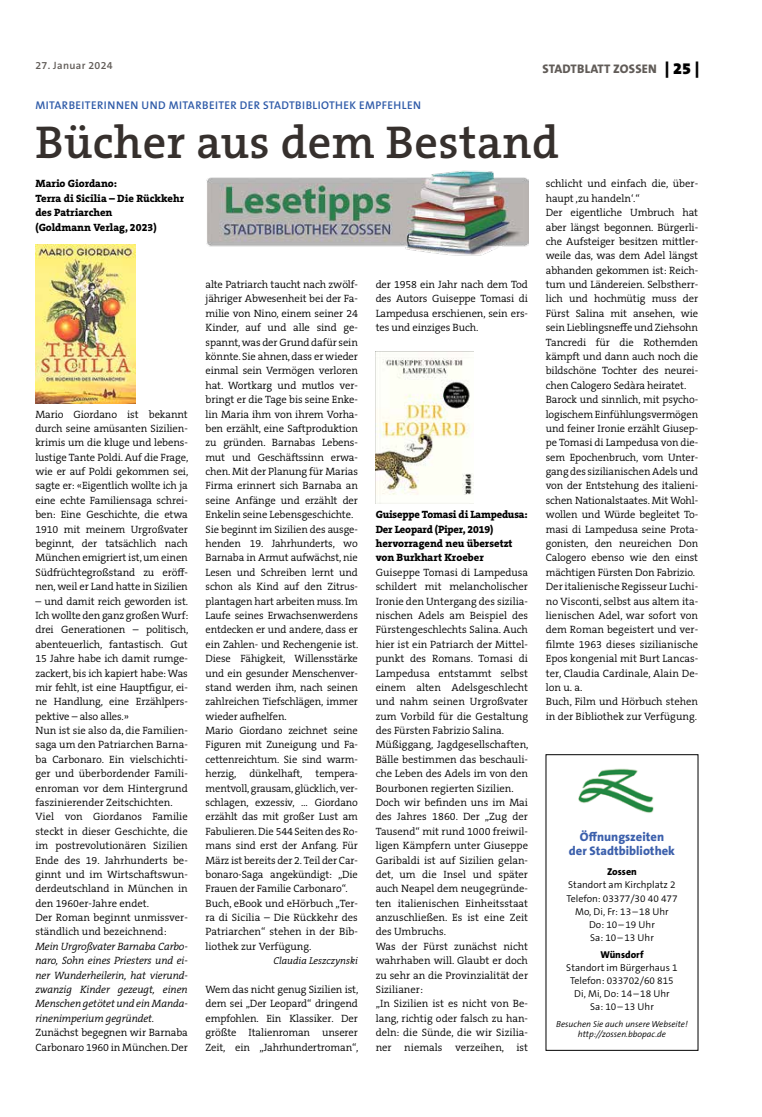
<style>
.page{position:relative;width:762px;height:1117px;background:#fff}
.page>*{position:absolute;margin:0;border:0;box-sizing:border-box;transform-origin:0 0}
.t1{font:600 46.25px "The Serif B W6";letter-spacing:.01em;color:#36302d}
.t2{font:800 12.5px/14.4px "The Sans B W8";color:#3c60ac;text-align:center}
.t3{font:800 12.5px "The Sans B W8";letter-spacing:.015em;color:#615c58}
.t4{font:600 11.25px "The Sans B W6";letter-spacing:.035em;color:#2e5aa8}
.t5{font:300 10.62px/14.4px "The Serif B W4";letter-spacing:-.01em;color:#000}
.t6{font:800 10.62px/14.4px "The Serif B W8";color:#000}
.t7{font:italic 300 10.62px/14.4px "The Serif B W4";letter-spacing:-.01em;color:#000;text-align:justify}
.t8{font:600 10.62px "The Sans B W6";letter-spacing:.03em;color:#615c58}
.t9{font:300 10px/13.1px "The Sans B W4";color:#000;text-align:center}
.t10{font:italic 300 10px "The Serif B W4";color:#000}
.t11{font:800 10px "The Sans B W8";color:#000}
.t12{font:italic 300 8.75px/10px "The Sans B W4";color:#000;text-align:center}
.s1{font-family:"The Sans B W9";font-weight:900;font-size:16.25px;color:#000}
</style>
<div class="page">
<img style="left:579px;top:768px;width:75px;height:45px">
<img style="left:206px;top:170px;width:322px;height:86px">
<img style="left:35px;top:244px;width:100px;height:159px">
<img style="left:376px;top:351px;width:98px;height:152px">
<p class="t8" style="left:35px;top:59px;width:79px">27. JANUAR 2024</p>
<p class="t3" style="left:542px;top:61px;width:158px">Stadtblatt Zoss en <span class="s1">| 25 |</span></p>
<p class="t4" style="left:36px;top:98px;width:76px">MITARBEITERINNEN</p>
<p class="t4" style="left:141px;top:98px;width:268px">UN D MITARBEITER DER STADTBI BLIOTHEK EMPFEHLEN</p>
<h1 class="t1" style="left:35px;top:112px;width:525px">Bücher aus dem Bestand</h1>
<p class="t6" style="left:35px;top:176px;width:150px">Mario Giordano:<br>Terra di Sicilia – Die Rückkehr des Patriarchen<br>(Goldmann Verlag, 2023)</p>
<p class="t5" style="left:546px;top:177px;width:154px">schlicht und einfach die, über&shy;haupt ‚zu handeln‘.“<br>Der eigentliche Umbruch hat aber längst begonnen. Bürgerli&shy;che Aufsteiger besitzen mittler&shy;weile das, was dem Adel längst abhanden gekommen ist: Reich&shy;tum und Ländereien. Selbstherr&shy;lich und hochmütig muss der<br>Fürst Salina mit ansehen, wie sein Lieblingsneffe und Ziehsohn<br>Tancredi für die Rothemden kämpft und dann auch noch die bildschöne Tochter des neurei&shy;chen Calogero Sedàra heiratet.<br>Barock und sinnlich, mit psycho&shy;logischem Einfühlungsvermögen und feiner Ironie erzählt Giusep&shy;pe Tomasi di Lampedusa von die&shy;sem Epochenbruch, vom Unter&shy;gang des sizilianischen Adels und von der Entstehung des italieni&shy;schen Nationalstaates. Mit Wohl&shy;wollen und Würde begleitet To&shy;masi di Lampedusa seine Prota&shy;gonisten, den neureichen Don<br>Calogero ebenso wie den einst mächtigen Fürsten Don Fabrizio.<br>Der italienische Regisseur Luchi&shy;no Visconti, selbst aus altem ita&shy;lienischen Adel, war sofort von dem Roman begeistert und ver&shy;filmte 1963 dieses sizilianische<br>Epos kongenial mit Burt Lancas&shy;ter, Claudia Cardinale, Alain De&shy;lon u. a.<br>Buch, Film und Hörbuch stehen in der Bibliothek zur Verfügung.</p>
<p class="t5" style="left:206px;top:277px;width:154px">alte Patriarch taucht nach zwölf&shy;jähriger Abwesenheit bei der Fa&shy;milie von Nino, einem seiner 24<br>Kinder, auf und alle sind ge&shy;spannt, was der Grund dafür sein könnte. Sie ahnen, dass er wieder einmal sein Vermögen verloren hat. Wortkarg und mutlos ver&shy;bringt er die Tage bis seine Enke&shy;lin Maria ihm von ihrem Vorha&shy;ben erzählt, eine Saftproduktion zu gründen. Barnabas Lebens&shy;mut und Geschäftssinn erwa&shy;chen. Mit der Planung für Marias<br>Firma erinnert sich Barnaba an seine Anfänge und erzählt der<br>Enkelin seine Lebensgeschichte.<br>Sie beginnt im Sizilien des ausge&shy;henden 19. Jahrhunderts, wo<br>Barnaba in Armut aufwächst, nie<br>Lesen und Schreiben lernt und schon als Kind auf den Zitrus&shy;plantagen hart arbeiten muss. Im<br>Laufe seines Erwachsenwerdens entdecken er und andere, dass er ein Zahlen- und Rechengenie ist.<br>Diese Fähigkeit, Willensstärke und ein gesunder Menschenver&shy;stand werden ihm, nach seinen zahlreichen Tiefschlägen, immer wieder aufhelfen.<br>Mario Giordano zeichnet seine<br>Figuren mit Zuneigung und Fa&shy;cettenreichtum. Sie sind warm&shy;herzig, dünkelhaft, tempera&shy;mentvoll, grausam, glücklich, ver&shy;schlagen, exzessiv, … Giordano erzählt das mit großer Lust am<br>Fabulieren. Die 544 Seiten des Ro&shy;mans sind erst der Anfang. Für<br>März ist bereits der 2. Teil der Car&shy;bonaro-Saga angekündigt: „Die<br>Frauen der Familie Carbonaro“.<br>Buch, eBook und eHörbuch „Ter&shy;ra di Sicilia – Die Rückkehr des<br>Patriarchen“ stehen in der Bib&shy;liothek zur Verfügung.</p>
<p class="t10" style="left:273px;top:954px;width:86px">Claudia Leszczynski</p>
<p class="t5" style="left:206px;top:982px;width:154px;text-align:justify">Wem das nicht genug Sizilien ist, dem sei „Der Leopard“ dringend empfohlen. Ein Klassiker. Der größte Italienroman unserer Zeit, ein „Jahrhundertroman“,</p>
<p class="t5" style="left:376px;top:277px;width:154px;text-align:justify">der 1958 ein Jahr nach dem Tod des Autors Guiseppe Tomasi di Lampedusa erschienen, sein ers&shy;tes und einziges Buch.</p>
<p class="t5" style="left:35px;top:407px;width:154px;text-align:justify">Mario Giordano ist bekannt durch seine amüsanten Sizilien&shy;krimis um die kluge und lebens&shy;lustige Tante Poldi. Auf die Frage, wie er auf Poldi gekommen sei, sagte er: «Eigentlich wollte ich ja eine echte Familiensaga schrei&shy;ben: Eine Geschichte, die etwa 1910 mit meinem Urgroßvater beginnt, der tatsächlich nach München emigriert ist, um einen Südfrüchtegroßstand zu eröff&shy;nen, weil er Land hatte in Sizilien</p>
<p class="t5" style="left:35px;top:593px;width:154px">– und damit reich geworden ist.<br>Ich wollte den ganz großen Wurf: drei Generationen – politisch, abenteuerlich, fantastisch. Gut<br>15 Jahre habe ich damit rumge&shy;zackert, bis ich kapiert habe: Was mir fehlt, ist eine Hauptfigur, ei&shy;ne Handlung, eine Erzählpers&shy;pektive – also alles.»<br>Nun ist sie also da, die Familien&shy;saga um den Patriarchen Barna&shy;ba Carbonaro. Ein vielschichti&shy;ger und überbordender Famili&shy;enroman vor dem Hintergrund faszinierender Zeitschichten.<br>Viel von Giordanos Familie steckt in dieser Geschichte, die im postrevolutionären Sizilien<br>Ende des 19. Jahrhunderts be&shy;ginnt und im Wirtschaftswun&shy;derdeutschland in München in den 1960er-Jahre endet.<br>Der Roman beginnt unmissver&shy;ständlich und bezeichnend:</p>
<p class="t7" style="left:35px;top:938px;width:154px">Mein Urgroßvater Barnaba Carbo&shy;naro, Sohn eines Priesters und ei&shy;ner Wunderheilerin, hat vierund&shy;zwanzig Kinder gezeugt, einen Menschen getötet und ein Manda&shy;rinenimperium gegründet.</p>
<p class="t5" style="left:35px;top:1025px;width:154px">Zunächst begegnen wir Barnaba<br>Carbonaro 1960 in München. Der</p>
<p class="t6" style="left:376px;top:507px;width:153px">Guiseppe Tomasi di Lampedusa:<br>Der Leopard (Piper, 2019) hervorragend neu übersetzt von Burkhart Kroeber</p>
<p class="t5" style="left:376px;top:565px;width:154px">Guiseppe Tomasi di Lampedusa schildert mit melancholischer<br>Ironie den Untergang des sizilia&shy;nischen Adels am Beispiel des<br>Fürstengeschlechts Salina. Auch hier ist ein Patriarch der Mittel&shy;punkt des Romans. Tomasi di<br>Lampedusa entstammt selbst einem alten Adelsgeschlecht und nahm seinen Urgroßvater zum Vorbild für die Gestaltung des Fürsten Fabrizio Salina.<br>Müßiggang, Jagdgesellschaften,<br>Bälle bestimmen das beschauli&shy;che Leben des Adels im von den<br>Bourbonen regierten Sizilien.<br>Doch wir befinden uns im Mai des Jahres 1860. Der „Zug der<br>Tausend“ mit rund 1000 freiwil&shy;ligen Kämpfern unter Giuseppe<br>Garibaldi ist auf Sizilien gelan&shy;det, um die Insel und später auch Neapel dem neugegründe&shy;ten italienischen Einheitsstaat anzuschließen. Es ist eine Zeit des Umbruchs.<br>Was der Fürst zunächst nicht wahrhaben will. Glaubt er doch zu sehr an die Provinzialität der<br>Sizilianer:<br>„In Sizilien ist es nicht von Be&shy;lang, richtig oder falsch zu han&shy;deln: die Sünde, die wir Sizilia&shy;ner niemals verzeihen, ist</p>
<p class="t2" style="left:569px;top:829px;width:108px">Öffnungszeiten<br>der Stadtbibliothek</p>
<p class="t11" style="left:607px;top:865px;width:31px">Zossen</p>
<p class="t9" style="left:566px;top:878px;width:113px">Standort am Kirchplatz 2<br>Telefon: 03377/30 40 477<br>Mo, Di, Fr: 13–18 Uhr<br>Do: 10–19 Uhr<br>Sa: 10–13 Uhr</p>
<p class="t11" style="left:600px;top:947px;width:45px">Wünsdorf</p>
<p class="t9" style="left:566px;top:960px;width:113px">Standort im Bürgerhaus 1<br>Telefon: 033702/60 815<br>Di, Mi, Do: 14–18 Uhr<br>Sa: 10–13 Uhr</p>
<p class="t12" style="left:556px;top:1018px;width:133px">Besuchen Sie auch unsere Webseite! http://zossen.bbopac.de</p>
</div>
